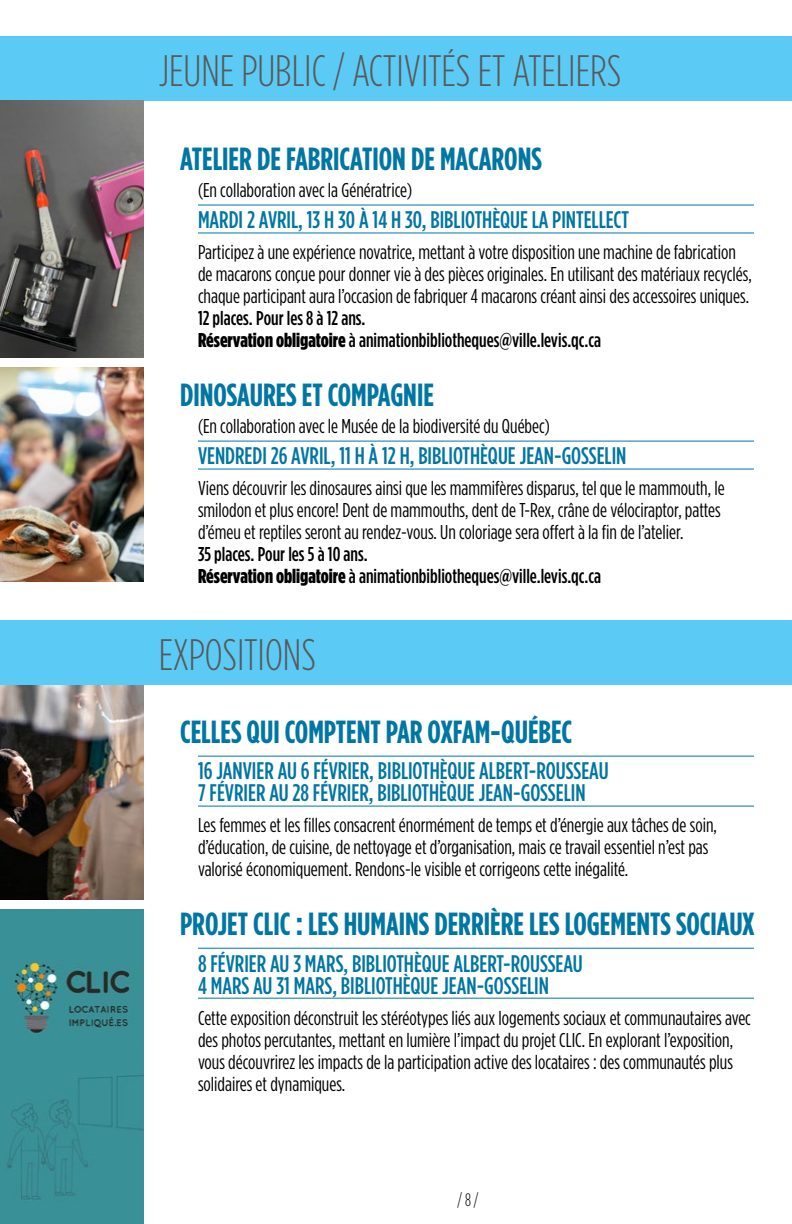
<style>
.page{position:relative;width:792px;height:1224px;background:#fff}
.page>*{position:absolute;margin:0;border:0;box-sizing:border-box;transform-origin:0 0}
.t1{font:300 44px "Gotham Condensed";color:#58595b}
.t2{font:700 32px "Gotham Condensed";color:#0076a3}
.t3{font:500 24px/22px "Gotham Condensed";color:#0076a3}
.t4{font:20px/22px "Gotham Condensed";color:#000}
.t5{font:500 20px/22px "Gotham Condensed";color:#000}
.t6{font:300 18px "Gotham Condensed";color:#000}
.s1{font-weight:900}
</style>
<div class="page">
<div style="left:0;top:36px;width:792px;height:65px;background:#5bcbf5"></div>
<div style="left:0;top:620px;width:792px;height:65px;background:#5bcbf5"></div>
<hr style="left:198px;top:205px;width:556px;height:1px;background:#0076a3">
<hr style="left:198px;top:233px;width:556px;height:1px;background:#0076a3">
<hr style="left:198px;top:441px;width:556px;height:1px;background:#0076a3">
<hr style="left:198px;top:469px;width:556px;height:1px;background:#0076a3">
<img style="left:0;top:101px;width:143px;height:256px">
<img style="left:0;top:367px;width:143px;height:215px">
<img style="left:0;top:685px;width:143px;height:215px">
<img style="left:0;top:1060px;width:143px;height:164px">
<div style="left:0;top:910px;width:143px;height:150px;background:#3a9097"></div>
<img style="left:13px;top:962px;width:119px;height:72px">
<hr style="left:198px;top:756px;width:556px;height:1px;background:#0076a3">
<hr style="left:198px;top:806px;width:556px;height:1px;background:#0076a3">
<hr style="left:198px;top:948px;width:556px;height:1px;background:#0076a3">
<hr style="left:198px;top:998px;width:556px;height:1px;background:#0076a3">
<h1 class="t1" style="left:159px;top:46px;width:464px">JEUNE PUBLIC / ACTIVITÉS ET ATELIERS</h1>
<h2 class="t2" style="left:180px;top:140px;width:363px">ATELIER DE FABRICATION DE MACARONS</h2>
<p class="t4" style="left:198px;top:179px;width:216px">(En collaboration avec la Génératrice)</p>
<p class="t3" style="left:198px;top:209px;width:433px">MARDI 2 AVRIL, 13 H 30 À 14 H 30, BIBLIOTHÈQUE LA PINTELLECT</p>
<p class="t4" style="left:198px;top:241px;width:555px">Participez à une expérience novatrice, mettant à votre disposition une machine de fabrication de macarons conçue pour donner vie à des pièces originales. En utilisant des matériaux recyclés, chaque participant aura l’occasion de fabriquer 4 macarons créant ainsi des accessoires uniques.</p>
<p class="t5" style="left:198px;top:307px;width:405px">12 places. Pour les 8 à 12 ans.<br><span class="s1">Réservation obligatoire</span> à animationbibliotheques@ville.levis.qc.ca</p>
<h2 class="t2" style="left:180px;top:376px;width:255px">DINOSAURES ET COMPAGNIE</h2>
<p class="t4" style="left:198px;top:415px;width:353px">(En collaboration avec le Musée de la biodiversité du Québec)</p>
<p class="t3" style="left:198px;top:445px;width:430px">VENDREDI 26 AVRIL, 11 H À 12 H, BIBLIOTHÈQUE JEAN-GOSSELIN</p>
<p class="t4" style="left:198px;top:477px;width:528px">Viens découvrir les dinosaures ainsi que les mammifères disparus, tel que le mammouth, le smilodon et plus encore! Dent de mammouths, dent de T-Rex, crâne de vélociraptor, pattes d’émeu et reptiles seront au rendez-vous. Un coloriage sera offert à la fin de l’atelier.</p>
<p class="t5" style="left:198px;top:543px;width:405px">35 places. Pour les 5 à 10 ans.<br><span class="s1">Réservation obligatoire</span> à animationbibliotheques@ville.levis.qc.ca</p>
<h1 class="t1" style="left:159px;top:630px;width:159px">EXPOSITIONS</h1>
<h2 class="t2" style="left:180px;top:713px;width:394px">CELLES QUI COMPTENT PAR OXFAM-QUÉBEC</h2>
<p class="t3" style="left:198px;top:760px;width:412px">16 JANVIER AU 6 FÉVRIER, BIBLIOTHÈQUE ALBERT-ROUSSEAU<br>7 FÉVRIER AU 28 FÉVRIER, BIBLIOTHÈQUE JEAN-GOSSELIN</p>
<p class="t4" style="left:198px;top:814px;width:520px">Les femmes et les filles consacrent énormément de temps et d’énergie aux tâches de soin, d’éducation, de cuisine, de nettoyage et d’organisation, mais ce travail essentiel n’est pas valorisé économiquement. Rendons-le visible et corrigeons cette inégalité.</p>
<h2 class="t2" style="left:180px;top:905px;width:576px">PROJET CLIC : LES HUMAINS DERRIÈRE LES LOGEMENTS SOCIAUX</h2>
<p class="t3" style="left:198px;top:952px;width:386px">8 FÉVRIER AU 3 MARS, BIBLIOTHÈQUE ALBERT-ROUSSEAU<br>4 MARS AU 31 MARS, BIBLIOTHÈQUE JEAN-GOSSELIN</p>
<p class="t4" style="left:198px;top:1006px;width:554px">Cette exposition déconstruit les stéréotypes liés aux logements sociaux et communautaires avec des photos percutantes, mettant en lumière l’impact du projet CLIC. En explorant l’exposition, vous découvrirez les impacts de la participation active des locataires : des communautés plus solidaires et dynamiques.</p>
<p class="t6" style="left:457px;top:1190px;width:23px">/ 8 /</p>
</div>
